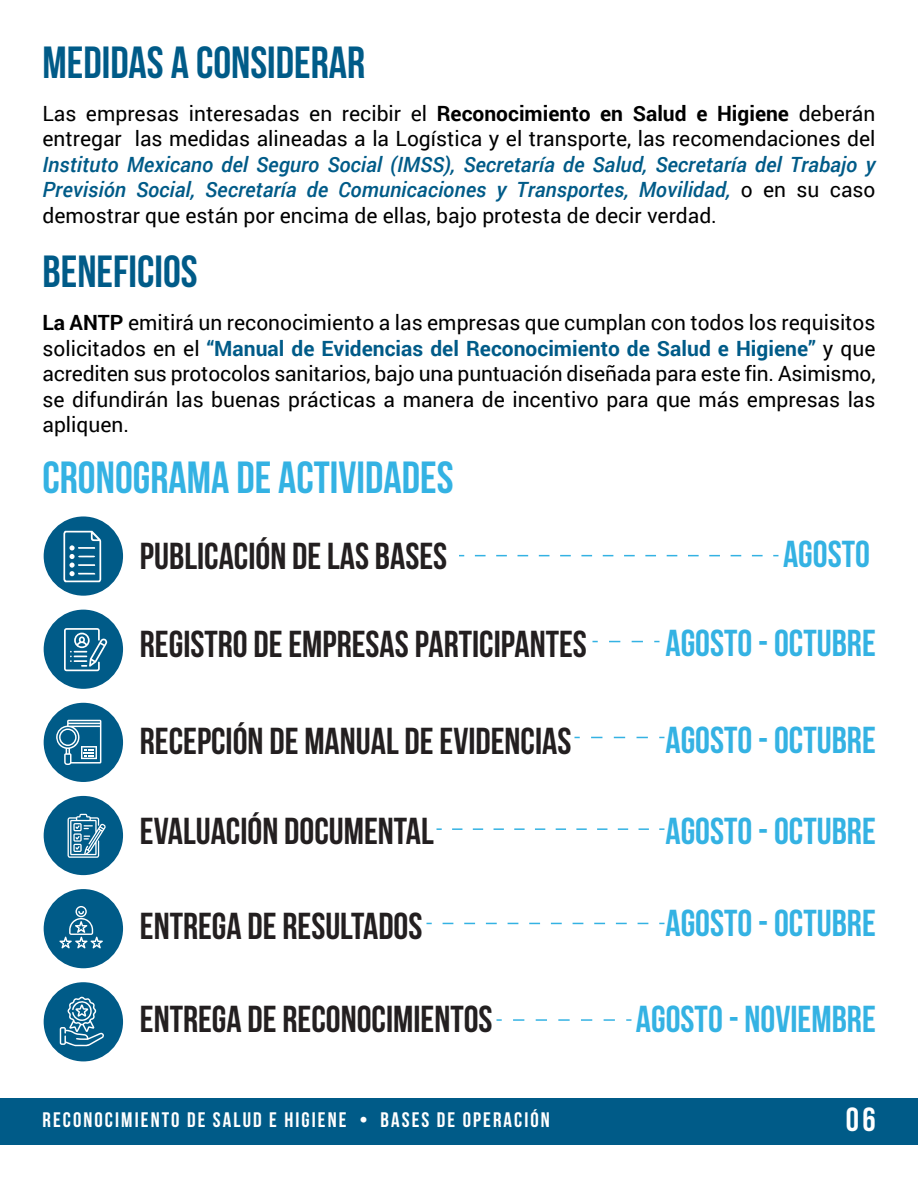
<style>
.page{position:relative;width:918px;height:1188px;background:#fff}
.page>*{position:absolute;margin:0;border:0;box-sizing:border-box;transform-origin:0 0}
.t1{font:700 45px "Bebas Neue";color:#005b88}
.t2{font:700 45px "Bebas Neue";color:#34b2e3}
.t3{font:700 37.5px "Bebas Neue";color:#231f20}
.t4{font:700 37.5px "Bebas Neue";color:#34b2e3}
.t5{font:700 33.45px "Bebas Neue";color:#fff}
.t6{font:21px/25.5px "Roboto";color:#000}
.t7{font:italic 500 21px/25.5px "Roboto";color:#005b88;text-align:justify}
.t8{font:700 21px "Bebas Neue";letter-spacing:.1em;color:#fff}
.s1{font-weight:700}
.s2{font-weight:400;font-style:normal;color:#000}
.s3{font-weight:700;color:#005b88}
</style>
<div class="page">
<div style="left:0;top:1098px;width:918px;height:47px;background:#005b88"></div>
<div style="left:44px;top:516px;width:79px;height:80px;background:#005b88;border-radius:50%"></div>
<div style="left:44px;top:610px;width:79px;height:79px;background:#005b88;border-radius:50%"></div>
<div style="left:44px;top:703px;width:79px;height:79px;background:#005b88;border-radius:50%"></div>
<div style="left:44px;top:796px;width:79px;height:79px;background:#005b88;border-radius:50%"></div>
<div style="left:44px;top:889px;width:79px;height:79px;background:#005b88;border-radius:50%"></div>
<div style="left:44px;top:982px;width:79px;height:79px;background:#005b88;border-radius:50%"></div>
<svg style="left:63px;top:531px;width:38px;height:51px"></svg>
<svg style="left:59px;top:906px;width:44px;height:43px"></svg>
<svg style="left:60px;top:997px;width:44px;height:49px"></svg>
<svg style="left:64px;top:628px;width:43px;height:43px"></svg>
<svg style="left:56px;top:720px;width:45px;height:45px"></svg>
<svg style="left:68px;top:814px;width:38px;height:44px"></svg>
<svg style="left:475px;top:555px;width:303px;height:1px"></svg>
<svg style="left:609px;top:641px;width:51px;height:1px"></svg>
<svg style="left:591px;top:737px;width:73px;height:1px"></svg>
<svg style="left:436px;top:828px;width:6px;height:2px"></svg>
<svg style="left:452px;top:828px;width:212px;height:2px"></svg>
<svg style="left:443px;top:923px;width:221px;height:1px"></svg>
<svg style="left:496px;top:1019px;width:6px;height:2px"></svg>
<svg style="left:513px;top:1019px;width:119px;height:2px"></svg>
<h1 class="t1" style="left:43px;top:38px;width:324px">MEDIDAS A CONSIDERAR</h1>
<p class="t6" style="left:43px;top:100px;width:834px">Las empresas interesadas en recibir el <span class="s1">Reconocimiento en Salud e Higiene</span> deberán entregar las medidas alineadas a la Logística y el transporte, las recomendaciones del</p>
<p class="t7" style="left:43px;top:151px;width:834px">Instituto Mexicano del Seguro Social (IMSS), Secretaría de Salud, Secretaría del Trabajo y Previsión Social, Secretaría de Comunicaciones y Transportes, Movilidad, <span class="s2">o en su caso demostrar que están por encima de ellas, bajo protesta de decir verdad.</span></p>
<h1 class="t1" style="left:43px;top:247px;width:157px">BENEFICIOS</h1>
<p class="t6" style="left:43px;top:309px;width:834px;text-align:justify"><span class="s1">La ANTP</span> emitirá un reconocimiento a las empresas que cumplan con todos los requisitos solicitados en el <span class="s3">“Manual de Evidencias del Reconocimiento de Salud e Higiene”</span> y que acrediten sus protocolos sanitarios, bajo una puntuación diseñada para este fin. Asimismo, se difundirán las buenas prácticas a manera de incentivo para que más empresas las apliquen.</p>
<h1 class="t2" style="left:43px;top:453px;width:413px">CRONOGRAMA DE ACTIVIDADES</h1>
<h2 class="t3" style="left:140px;top:536px;width:309px">PUBLICACIÓN DE LAS BASES</h2>
<h2 class="t4" style="left:783px;top:534px;width:88px">AGOSTO</h2>
<h2 class="t3" style="left:140px;top:624px;width:449px">REGISTRO DE EMPRESAS PARTICIPANTES</h2>
<h2 class="t4" style="left:665px;top:623px;width:212px">AGOSTO - OCTUBRE</h2>
<h2 class="t3" style="left:140px;top:720px;width:433px">RECEPCIÓN DE MANUAL DE EVIDENCIAS</h2>
<h2 class="t4" style="left:665px;top:720px;width:212px">AGOSTO - OCTUBRE</h2>
<h2 class="t3" style="left:140px;top:811px;width:295px">EVALUACIÓN DOCUMENTAL</h2>
<h2 class="t4" style="left:665px;top:810px;width:212px">AGOSTO - OCTUBRE</h2>
<h2 class="t3" style="left:140px;top:905px;width:284px">ENTREGA DE RESULTADOS</h2>
<h2 class="t4" style="left:665px;top:903px;width:212px">AGOSTO - OCTUBRE</h2>
<h2 class="t3" style="left:140px;top:999px;width:354px">ENTREGA DE RECONOCIMIENTOS</h2>
<h2 class="t4" style="left:636px;top:999px;width:241px">AGOSTO - NOVIEMBRE</h2>
<p class="t8" style="left:43px;top:1108px;width:509px">RECONOCIMIENTO DE SALUD E HIGIENE • BASES DE OPERACIÓN</p>
<h3 class="t5" style="left:846px;top:1102px;width:31px">06</h3>
</div>
